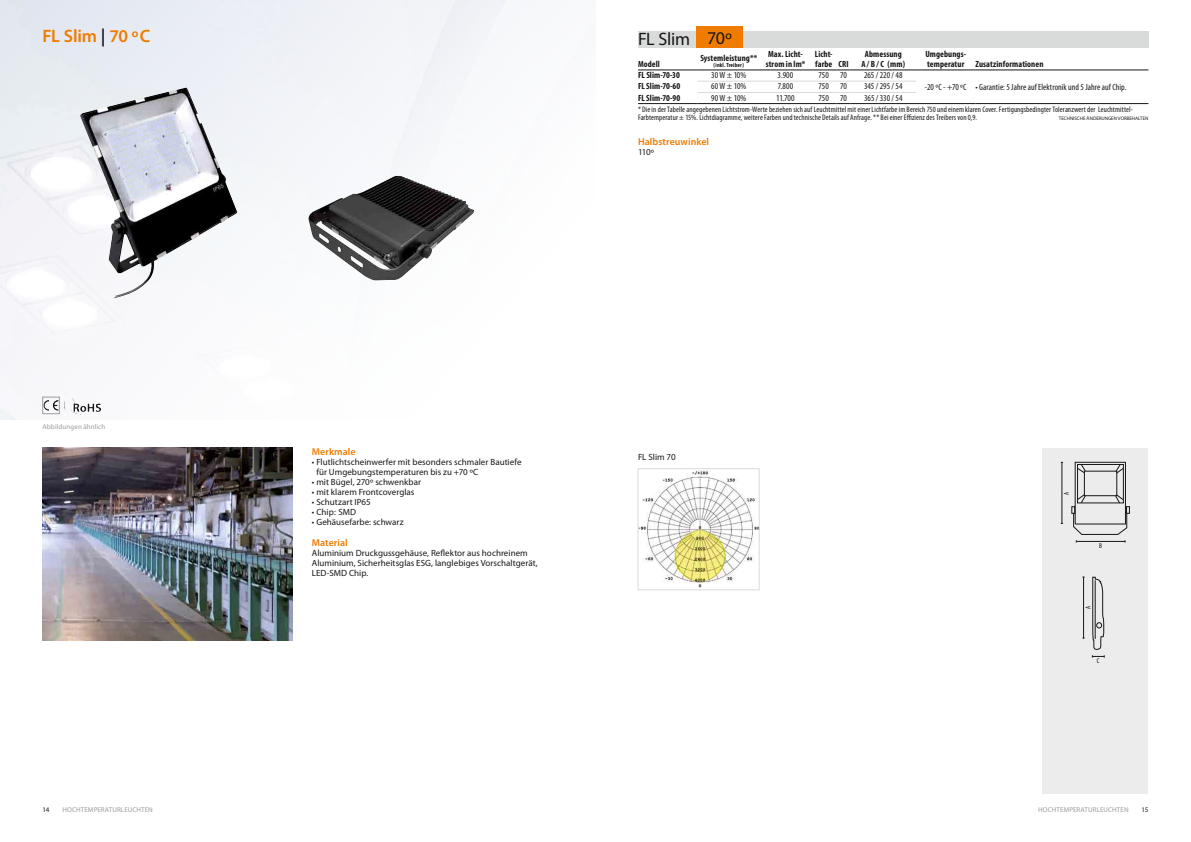
<style>
.page{position:relative;width:1191px;height:842px;background:#fff}
.page>*{position:absolute;margin:0;border:0;box-sizing:border-box;transform-origin:0 0}
.t1{font:600 18px "Myriad Pro";letter-spacing:-.01em;color:#ef7c00}
.t2{font:18px "Myriad Pro";letter-spacing:-.015em;color:#181716}
.t3{font:600 10px "Myriad Pro";color:#ef7c00}
.t4{font:9px/10px "Myriad Pro";letter-spacing:.005em;color:#181716}
.t5{font:700 condensed 9px/10px "Myriad Pro";letter-spacing:.01em;color:#181716}
.t6{font:condensed 9px "Myriad Pro";letter-spacing:.005em;color:#181716}
.t7{font:condensed 8px/8px "Myriad Pro";letter-spacing:.01em;color:#181716}
.t8{font:7px "Myriad Pro";letter-spacing:.01em;color:#9c9c9d}
.t9{font:7px "Myriad Pro";color:#181716}
.t10{font:condensed 7px "Myriad Pro";color:#181716}
.t11{font:700 condensed 6px "Myriad Pro";letter-spacing:.025em;color:#181716}
.t12{font:5px "Myriad Pro";color:#181716}
.s1{color:#181716}
</style>
<div class="page">
<img style="left:0;top:0;width:506px;height:420px">
<svg style="left:53px;top:400px;width:5px;height:3px"></svg>
<div style="left:43px;top:397px;width:17px;height:17px;border:1px solid #9c9c9d"></div>
<img style="left:43px;top:448px;width:249px;height:193px">
<img style="left:79px;top:88px;width:159px;height:210px">
<img style="left:308px;top:176px;width:166px;height:104px">
<div style="left:1042px;top:448px;width:106px;height:346px;background:#ececec"></div>
<div style="left:638px;top:31px;width:510px;height:17px;background:#d9dada"></div>
<hr style="left:850px;top:103px;width:66px;height:1px;background:#181716">
<hr style="left:916px;top:103px;width:59px;height:1px;background:#181716">
<hr style="left:975px;top:103px;width:173px;height:1px;background:#181716">
<hr style="left:850px;top:81px;width:66px;height:1px;background:#d9dada">
<hr style="left:850px;top:92px;width:66px;height:1px;background:#d9dada">
<svg style="left:638px;top:70px;width:212px;height:34px"></svg>
<hr style="left:850px;top:70px;width:66px;height:1px;background:#181716">
<hr style="left:916px;top:70px;width:59px;height:1px;background:#181716">
<hr style="left:975px;top:70px;width:173px;height:1px;background:#181716">
<div style="left:696px;top:26px;width:46px;height:21px;background:#ef7c00"></div>
<hr style="left:1061px;top:462px;width:1px;height:61px;background:#181716">
<div style="left:1075px;top:462px;width:50px;height:62px;border:1px solid #181716"></div>
<div style="left:1077px;top:464px;width:46px;height:39px;border:1px solid #181716"></div>
<div style="left:1084px;top:471px;width:33px;height:25px;border:1px solid #181716"></div>
<svg style="left:1077px;top:465px;width:8px;height:8px"></svg>
<svg style="left:1115px;top:464px;width:8px;height:9px"></svg>
<svg style="left:1071px;top:494px;width:58px;height:48px"></svg>
<hr style="left:1083px;top:577px;width:1px;height:61px;background:#181716">
<svg style="left:1092px;top:577px;width:13px;height:80px"></svg>
<hr style="left:1095px;top:580px;width:1px;height:59px;background:#181716">
<img style="left:639px;top:471px;width:118px;height:117px">
<div style="left:637px;top:468px;width:122px;height:122px;border:1px solid #d9dada"></div>
<h1 class="t1" style="left:43px;top:24px;width:109px">FL Slim <span class="s1">|</span> 70 ºC</h1>
<p class="t8" style="left:43px;top:422px;width:64px">Abbildungen ähnlich</p>
<h1 class="t2" style="left:638px;top:28px;width:54px">FL Slim</h1>
<p class="t5" style="left:638px;top:59px;width:23px">Modell</p>
<h1 class="t2" style="left:707px;top:26px;width:26px">70º</h1>
<p class="t5" style="left:700px;top:53px;width:58px">Systemleistung**</p>
<p class="t11" style="left:713px;top:61px;width:32px">(inkl. Treiber)</p>
<p class="t5" style="left:765px;top:49px;width:41px">Max. Licht&shy;strom in lm*</p>
<p class="t5" style="left:815px;top:49px;width:35px">Licht&shy;farbe CRI</p>
<p class="t5" style="left:861px;top:49px;width:45px;text-align:center">Abmessung<br>A / B / C (mm)</p>
<p class="t5" style="left:925px;top:49px;width:120px">Umgebungs-<br>temperatur Zusatzinformationen</p>
<p class="t5" style="left:638px;top:70px;width:43px">FL Slim-70-30</p>
<p class="t6" style="left:711px;top:70px;width:37px">30 W ± 10%</p>
<p class="t6" style="left:777px;top:70px;width:17px">3.900</p>
<p class="t6" style="left:818px;top:70px;width:12px">750</p>
<p class="t6" style="left:840px;top:70px;width:8px">70</p>
<p class="t6" style="left:864px;top:70px;width:40px">265 / 220 / 48</p>
<p class="t5" style="left:638px;top:81px;width:44px">FL Slim-70-60</p>
<p class="t6" style="left:711px;top:81px;width:37px">60 W ± 10%</p>
<p class="t6" style="left:778px;top:81px;width:17px">7.800</p>
<p class="t6" style="left:818px;top:81px;width:12px">750</p>
<p class="t6" style="left:840px;top:81px;width:8px">70</p>
<p class="t6" style="left:864px;top:81px;width:40px">345 / 295 / 54</p>
<p class="t6" style="left:925px;top:82px;width:203px">-20 ºC - +70 ºC • Garantie: 5 Jahre auf Elektronik und 5 Jahre auf Chip.</p>
<p class="t5" style="left:638px;top:92px;width:44px">FL Slim-70-90</p>
<p class="t6" style="left:711px;top:92px;width:37px">90 W ± 10%</p>
<p class="t6" style="left:776px;top:92px;width:20px">11.700</p>
<p class="t6" style="left:818px;top:92px;width:12px">750</p>
<p class="t6" style="left:840px;top:92px;width:8px">70</p>
<p class="t6" style="left:864px;top:92px;width:40px">365 / 330 / 54</p>
<p class="t7" style="left:638px;top:106px;width:496px">* Die in der Tabelle angegebenen Lichtstrom-Werte beziehen sich auf Leuchtmittel mit einer Lichtfarbe im Bereich 750 und einem klaren Cover. Fertigungsbedingter Toleranzwert der Leuchtmittel-<br>Farbtemperatur ± 15%. Lichtdiagramme, weitere Farben und technische Details auf Anfrage. ** Bei einer Effizienz des Treibers von 0,9.</p>
<p class="t12" style="left:1059px;top:116px;width:4px">TECHNI</p>
<p class="t12" style="left:1074px;top:116px;width:7px">SCHE</p>
<p class="t12" style="left:1086px;top:116px;width:7px">ÄNDERUN</p>
<p class="t12" style="left:1108px;top:116px;width:36px">GEN VORBEHALTEN</p>
<p class="t3" style="left:638px;top:136px;width:73px">Halbstreuwinkel</p>
<p class="t4" style="left:638px;top:147px;width:18px">110º</p>
<p class="t3" style="left:312px;top:446px;width:45px">Merkmale</p>
<p class="t4" style="left:316px;top:457px;width:207px;text-indent:-4px">• Flutlichtscheinwerfer mit besonders schmaler Bautiefe für Umgebungstemperaturen bis zu +70 ºC</p>
<p class="t4" style="left:312px;top:477px;width:111px">• mit Bügel, 270º schwenkbar</p>
<p class="t4" style="left:312px;top:487px;width:104px">• mit klarem Frontcoverglas</p>
<p class="t4" style="left:312px;top:497px;width:60px">• Schutzart IP65</p>
<p class="t4" style="left:312px;top:507px;width:46px">• Chip: SMD</p>
<p class="t4" style="left:312px;top:517px;width:93px">• Gehäusefarbe: schwarz</p>
<p class="t3" style="left:312px;top:537px;width:37px">Material</p>
<p class="t4" style="left:312px;top:548px;width:227px">Aluminium Druckgussgehäuse, Reflektor aus hochreinem<br>Aluminium, Sicherheitsglas ESG, langlebiges Vorschaltgerät,<br>LED-SMD Chip.</p>
<p class="t4" style="left:638px;top:452px;width:39px">FL Slim 70</p>
<p class="t10" style="left:1062px;top:495px;width:5px;rotate:-90deg">A</p>
<p class="t10" style="left:1099px;top:542px;width:4px">B</p>
<p class="t10" style="left:1083px;top:609px;width:5px;rotate:-90deg">A</p>
<p class="t10" style="left:1096px;top:657px;width:4px">C</p>
<p class="t9" style="left:43px;top:805px;width:8px">14</p>
<p class="t8" style="left:62px;top:805px;width:13px">HOCHTEMPER</p>
<p class="t8" style="left:105px;top:805px;width:23px">ATURLEUCHTEN</p>
<p class="t8" style="left:1038px;top:805px;width:13px">HOCHTEMPER</p>
<p class="t8" style="left:1080px;top:805px;width:23px">ATURLEUCHTEN</p>
<p class="t9" style="left:1141px;top:805px;width:8px">15</p>
</div>
